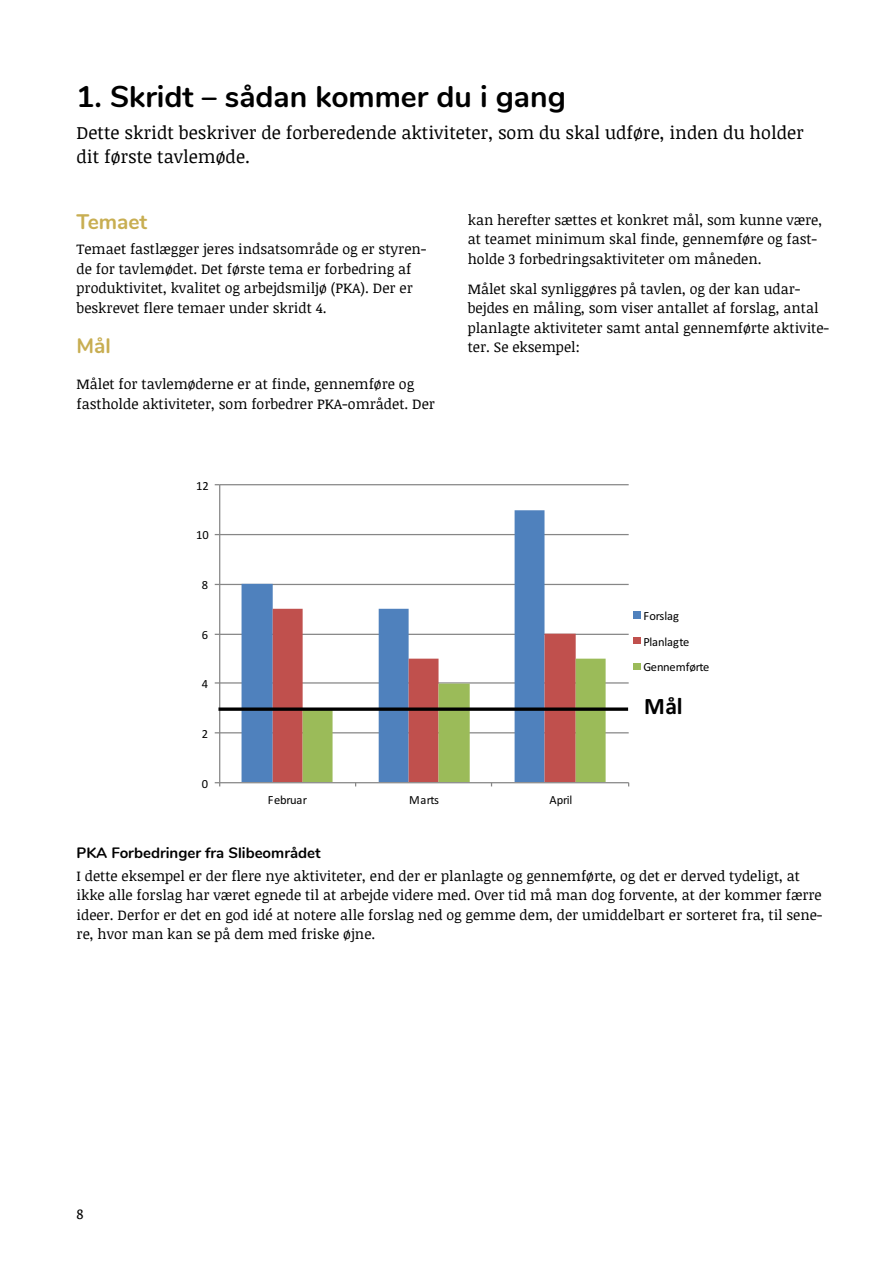
<style>
.page{position:relative;width:893px;height:1263px;background:#fff}
.page>*{position:absolute;margin:0;border:0;box-sizing:border-box;transform-origin:0 0}
.t1{font:700 30px "Nunito";color:#000}
.t2{font:700 23.7px "Calibri";color:#000}
.t3{font:700 21px "Nunito";color:#c8ae52}
.t4{font:18px/24px "Noticia Text";color:#000}
.t5{font:700 15px "Nunito";color:#000}
.t6{font:14.25px/19.5px "Noticia Text";color:#000}
.t7{font:12.45px/26px "Calibri";letter-spacing:-.025em;color:#000}
</style>
<div class="page">
<hr style="left:220px;top:732px;width:409px;height:1px;background:#868686">
<hr style="left:220px;top:682px;width:409px;height:1px;background:#868686">
<hr style="left:220px;top:634px;width:409px;height:1px;background:#868686">
<hr style="left:220px;top:584px;width:409px;height:1px;background:#868686">
<hr style="left:220px;top:534px;width:409px;height:1px;background:#868686">
<hr style="left:220px;top:484px;width:409px;height:1px;background:#868686">
<svg style="left:242px;top:510px;width:302px;height:272px"></svg>
<svg style="left:273px;top:609px;width:303px;height:173px"></svg>
<hr style="left:219px;top:485px;width:1px;height:298px;background:#868686">
<hr style="left:220px;top:782px;width:409px;height:1px;background:#868686">
<svg style="left:303px;top:659px;width:303px;height:127px"></svg>
<div style="left:633px;top:611px;width:7px;height:8px;background:#4f81bd"></div>
<div style="left:633px;top:637px;width:7px;height:7px;background:#c0504d"></div>
<div style="left:633px;top:664px;width:7px;height:6px;background:#9bbb59"></div>
<svg style="left:218px;top:707px;width:410px;height:4px;background:#1e1d1c"></svg>
<h1 class="t1" style="left:77px;top:74px;width:491px">1. Skridt – sådan kommer du i gang</h1>
<p class="t4" style="left:77px;top:120px;width:729px">Dette skridt beskriver de forberedende aktiviteter, som du skal udføre, inden du holder dit første tavlemøde.</p>
<h3 class="t3" style="left:77px;top:206px;width:72px">Temaet</h3>
<p class="t6" style="left:77px;top:239px;width:351px">Temaet fastlægger jeres indsatsområde og er styren&shy;de for tavlemødet. Det første tema er forbedring af produktivitet, kvalitet og arbejdsmiljø (PKA). Der er beskrevet flere temaer under skridt 4.</p>
<h3 class="t3" style="left:77px;top:330px;width:36px">Mål</h3>
<p class="t6" style="left:77px;top:374px;width:360px">Målet for tavlemøderne er at finde, gennemføre og fastholde aktiviteter, som forbedrer PKA-området. Der</p>
<p class="t7" style="left:196px;top:472px;width:14px">12</p>
<p class="t7" style="left:196px;top:522px;width:14px">10</p>
<p class="t7" style="left:202px;top:571px;width:8px">8</p>
<p class="t7" style="left:202px;top:621px;width:8px">6</p>
<p class="t7" style="left:202px;top:671px;width:8px">4</p>
<p class="t7" style="left:202px;top:720px;width:8px">2</p>
<p class="t7" style="left:202px;top:770px;width:8px">0</p>
<p class="t6" style="left:468px;top:209px;width:356px">kan herefter sættes et konkret mål, som kunne være, at teamet minimum skal finde, gennemføre og fast&shy;holde 3 forbedringsaktiviteter om måneden.</p>
<p class="t6" style="left:468px;top:278px;width:363px">Målet skal synliggøres på tavlen, og der kan udar&shy;bejdes en måling, som viser antallet af forslag, antal planlagte aktiviteter samt antal gennemførte aktivite&shy;ter. Se eksempel:</p>
<p class="t7" style="left:643px;top:602px;width:68px">Forslag<br>Planlagte<br>Gennemførte</p>
<h2 class="t2" style="left:644px;top:689px;width:40px">Mål</h2>
<p class="t7" style="left:268px;top:786px;width:41px">Februar</p>
<p class="t7" style="left:409px;top:786px;width:31px">Marts</p>
<p class="t7" style="left:549px;top:786px;width:24px">April</p>
<p class="t5" style="left:77px;top:842px;width:246px">PKA Forbedringer fra Slibeområdet</p>
<p class="t6" style="left:77px;top:866px;width:747px">I dette eksempel er der flere nye aktiviteter, end der er planlagte og gennemførte, og det er derved tydeligt, at ikke alle forslag har været egnede til at arbejde videre med. Over tid må man dog forvente, at der kommer færre ideer. Derfor er det en god idé at notere alle forslag ned og gemme dem, der umiddelbart er sorteret fra, til sene&shy;re, hvor man kan se på dem med friske øjne.</p>
<p class="t6" style="left:77px;top:1203px;width:9px">8</p>
</div>
